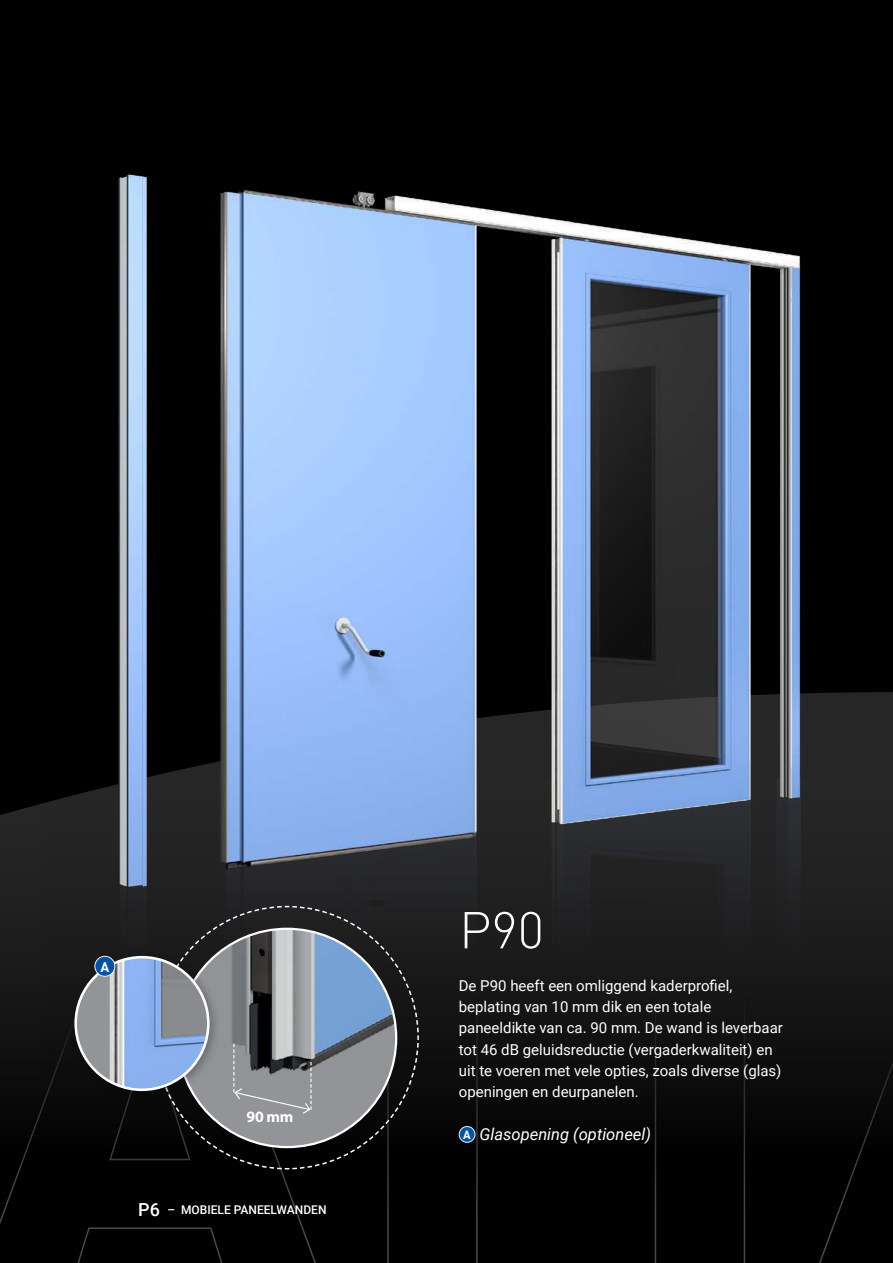
<style>
.page{position:relative;width:893px;height:1263px;background:#000}
.page>*{position:absolute;margin:0;border:0;box-sizing:border-box;transform-origin:0 0}
.t1{font:300 51px "DINOT";color:#fff}
.t2{font:italic 16.5px "Roboto";color:#fff}
.t3{font:700 15.9px "Myriad Pro";color:#fff}
.t4{font:15px/21.3px "Roboto";color:#fff}
.t5{font:700 13.95px "DINOT";color:#fff}
.t6{font:500 12px "Roboto";color:#fff}
.s1{font-size:18px}
.s2{font-family:"DINOT";font-weight:700;font-style:normal;font-size:12px}
</style>
<div class="page">
<svg style="left:0;top:921px;width:43px;height:303px"></svg>
<img style="left:43px;top:1076px;width:850px;height:187px">
<img style="left:43px;top:174px;width:850px;height:902px">
<svg style="left:154px;top:905px;width:266px;height:265px"></svg>
<div style="left:67px;top:949px;width:154px;height:153px;background:#000;opacity:.3"></div>
<img style="left:76px;top:957px;width:132px;height:133px;border-radius:66px">
<div style="left:74px;top:956px;width:136px;height:135px;border:3px solid #fff;border-radius:50%"></div>
<div style="left:95px;top:956px;width:20px;height:20px;background:#0054a6;border-radius:50%"></div>
<div style="left:94px;top:956px;width:21px;height:21px;border:1px solid #f1f1f2;border-radius:50%"></div>
<p class="t5" style="left:101px;top:957px;width:10px">A</p>
<p class="t3" style="left:246px;top:1106px;width:49px">90 mm</p>
<p class="t6" style="left:138px;top:1201px;width:190px"><span class="s1">P6</span> – MOBIELE PANEELWANDEN</p>
<h1 class="t1" style="left:459px;top:895px;width:86px">P90</h1>
<p class="t4" style="left:459px;top:974px;width:326px">De P90 heeft een omliggend kaderprofiel, beplating van 10 mm dik en een totale paneeldikte van ca. 90 mm. De wand is leverbaar tot 46 dB geluidsreductie (vergaderkwaliteit) en uit te voeren met vele opties, zoals diverse (glas) openingen en deurpanelen.</p>
<p class="t2" style="left:463px;top:1122px;width:189px"><span class="s2">A</span> Glasopening (optioneel)</p>
</div>
